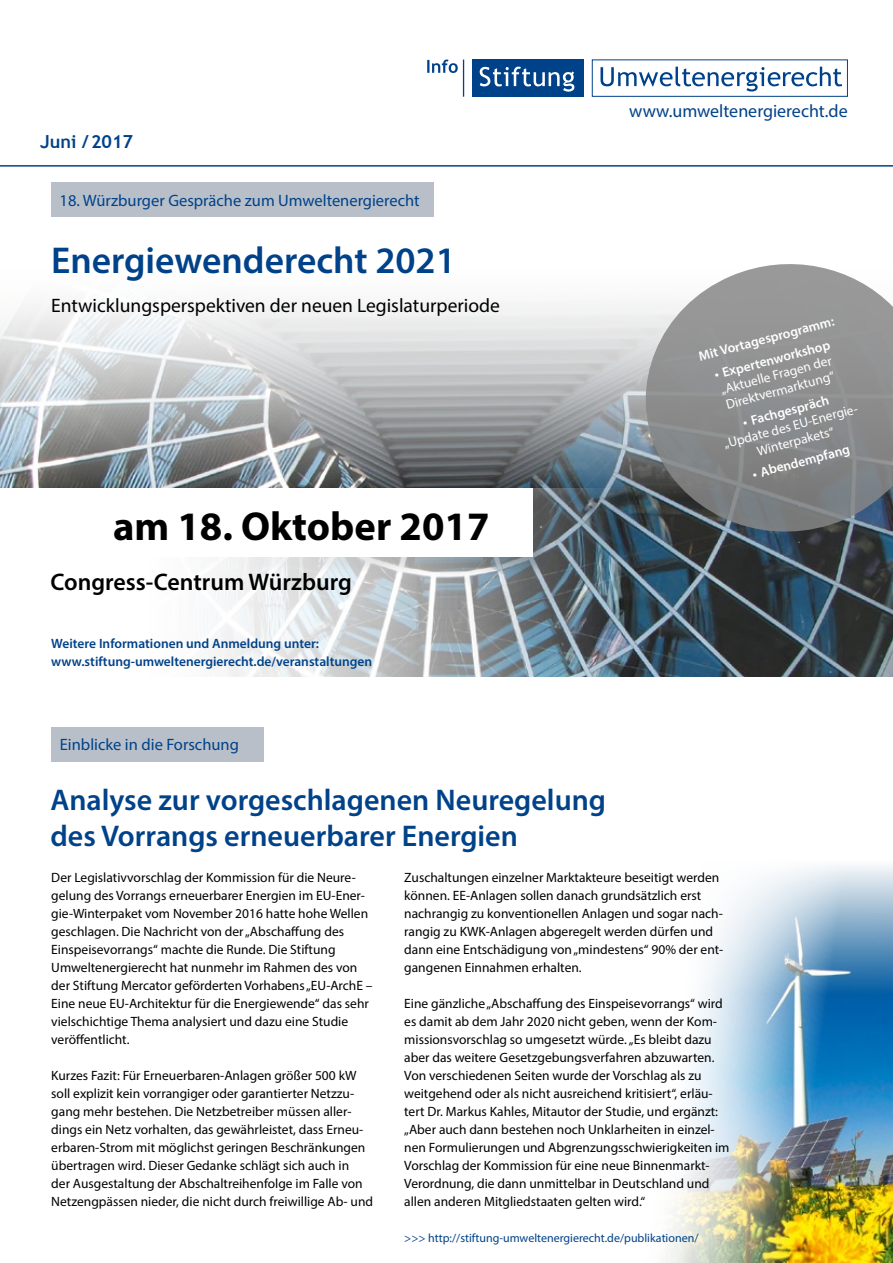
<style>
.page{position:relative;width:893px;height:1263px;background:#fff}
.page>*{position:absolute;margin:0;border:0;box-sizing:border-box;transform-origin:0 0}
.t1{font:700 40.5px "Myriad Pro";color:#000}
.t2{font:600 37.5px "Myriad Pro";color:#004289}
.t3{font:600 30px/36px "Myriad Pro";color:#004289}
.t4{font:600 24px "Myriad Pro";color:#000}
.t5{font:19.5px "Myriad Pro";color:#000}
.t6{font:18px "Myriad Pro";color:#004289}
.t7{font:700 18px "Trebuchet MS";color:#004289}
.t8{font:16.5px "Myriad Pro";color:#004289}
.t9{font:13.5px/18px "Myriad Pro";color:#000}
.t10{font:600 13.5px/18px "Myriad Pro";color:#004289}
.t11{font:13.5px/15.8px "Myriad Pro";color:#fff}
.t12{font:600 13.5px "Myriad Pro";color:#fff}
.t13{font:12px "Myriad Pro";color:#004289}
</style>
<div class="page">
<hr style="left:0;top:165px;width:893px;height:2px;background:#004289">
<div style="left:472px;top:60px;width:111px;height:37px;background:#004289"></div>
<svg style="left:479px;top:67px;width:96px;height:25px"></svg>
<div style="left:592px;top:60px;width:256px;height:37px;border:1px solid #004289"></div>
<svg style="left:600px;top:67px;width:242px;height:25px"></svg>
<svg style="left:427px;top:60px;width:31px;height:13px"></svg>
<hr style="left:463px;top:60px;width:1px;height:37px;background:#004289">
<img style="left:665px;top:993px;width:228px;height:270px">
<svg style="left:703px;top:866px;width:190px;height:127px"></svg>
<div style="left:51px;top:727px;width:213px;height:34px;background:#b8bfc9"></div>
<img style="left:0;top:182px;width:893px;height:494px">
<svg style="left:626px;top:252px;width:267px;height:298px"></svg>
<svg style="left:0;top:489px;width:662px;height:188px"></svg>
<div style="left:51px;top:183px;width:383px;height:34px;background:#b8bfc9"></div>
<h3 class="t7" style="left:40px;top:130px;width:95px">Juni /2017</h3>
<p class="t8" style="left:60px;top:190px;width:362px">18. Würzburger Gespräche zum Umweltenergierecht</p>
<h2 class="t2" style="left:51px;top:237px;width:406px">Energiewenderecht 2021</h2>
<h3 class="t5" style="left:51px;top:293px;width:450px">Entwicklungsperspektiven der neuen Legislaturperiode</h3>
<h1 class="t1" style="left:113px;top:500px;width:378px">am 18. Oktober 2017</h1>
<h3 class="t4" style="left:51px;top:567px;width:303px">Congress-Centrum Würzburg</h3>
<p class="t10" style="left:51px;top:634px;width:322px">Weitere Informationen und Anmeldung unter: www.stiftung-umweltenergierecht.de/veranstaltungen</p>
<p class="t8" style="left:60px;top:735px;width:181px">Einblicke in die Forschung</p>
<h3 class="t6" style="left:629px;top:100px;width:220px">www.umweltenergierecht.de</h3>
<p class="t12" style="left:697px;top:348px;width:141px;rotate:-15deg">Mit Vortagesprogramm:</p>
<p class="t12" style="left:712px;top:367px;width:121px;rotate:-15deg">• Expertenworkshop</p>
<p class="t11" style="left:719px;top:382px;width:116px;rotate:-15deg">„Aktuelle Fragen der<br>Direktvermarktung“</p>
<p class="t12" style="left:741px;top:414px;width:91px;rotate:-15deg">• Fachgespräch</p>
<p class="t11" style="left:722px;top:436px;width:143px;text-align:center;rotate:-15deg">„Update des EU-Energie-<br>Winterpakets“</p>
<p class="t12" style="left:750px;top:466px;width:102px;rotate:-15deg">• Abendempfang</p>
<h3 class="t3" style="left:51px;top:781px;width:557px">Analyse zur vorgeschlagenen Neuregelung des Vorrangs erneuerbarer Energien</h3>
<p class="t9" style="left:51px;top:868px;width:323px">Der Legislativvorschlag der Kommission für die Neure&shy;gelung des Vorrangs erneuerbarer Energien im EU-Ener&shy;gie-Winterpaket vom November 2016 hatte hohe Wellen geschlagen. Die Nachricht von der „Abschaffung des Einspeisevorrangs“ machte die Runde. Die Stiftung Umweltenergierecht hat nunmehr im Rahmen des von der Stiftung Mercator geförderten Vorhabens „EU-ArchE – Eine neue EU-Architektur für die Energiewende“ das sehr vielschichtige Thema analysiert und dazu eine Studie veröffentlicht.</p>
<p class="t9" style="left:51px;top:1066px;width:323px">Kurzes Fazit: Für Erneuerbaren-Anlagen größer 500 kW soll explizit kein vorrangiger oder garantierter Netzzu&shy;gang mehr bestehen. Die Netzbetreiber müssen aller&shy;dings ein Netz vorhalten, das gewährleistet, dass Erneu&shy;erbaren-Strom mit möglichst geringen Beschränkungen übertragen wird. Dieser Gedanke schlägt sich auch in<br>der Ausgestaltung der Abschaltreihenfolge im Falle von Netzengpässen nieder, die nicht durch freiwillige Ab- und</p>
<p class="t9" style="left:404px;top:868px;width:321px">Zuschaltungen einzelner Marktakteure beseitigt werden können. EE-Anlagen sollen danach grundsätzlich erst nachrangig zu konventionellen Anlagen und sogar nach&shy;rangig zu KWK-Anlagen abgeregelt werden dürfen und dann eine Entschädigung von „mindestens“ 90% der ent&shy;gangenen Einnahmen erhalten.</p>
<p class="t9" style="left:404px;top:994px;width:327px">Eine gänzliche „Abschaffung des Einspeisevorrangs“ wird es damit ab dem Jahr 2020 nicht geben, wenn der Kom&shy;missionsvorschlag so umgesetzt würde. „Es bleibt dazu aber das weitere Gesetzgebungsverfahren abzuwarten.<br>Von verschiedenen Seiten wurde der Vorschlag als zu weitgehend oder als nicht ausreichend kritisiert“, erläu&shy;tert Dr. Markus Kahles, Mitautor der Studie, und ergänzt: „Aber auch dann bestehen noch Unklarheiten in einzel&shy;nen Formulierungen und Abgrenzungsschwierigkeiten im Vorschlag der Kommission für eine neue Binnenmarkt-Verordnung, die dann unmittelbar in Deutschland und allen anderen Mitgliedstaaten gelten wird.“</p>
<p class="t13" style="left:404px;top:1231px;width:296px">&gt;&gt;&gt; http://stiftung-umweltenergierecht.de/publikationen/</p>
</div>
